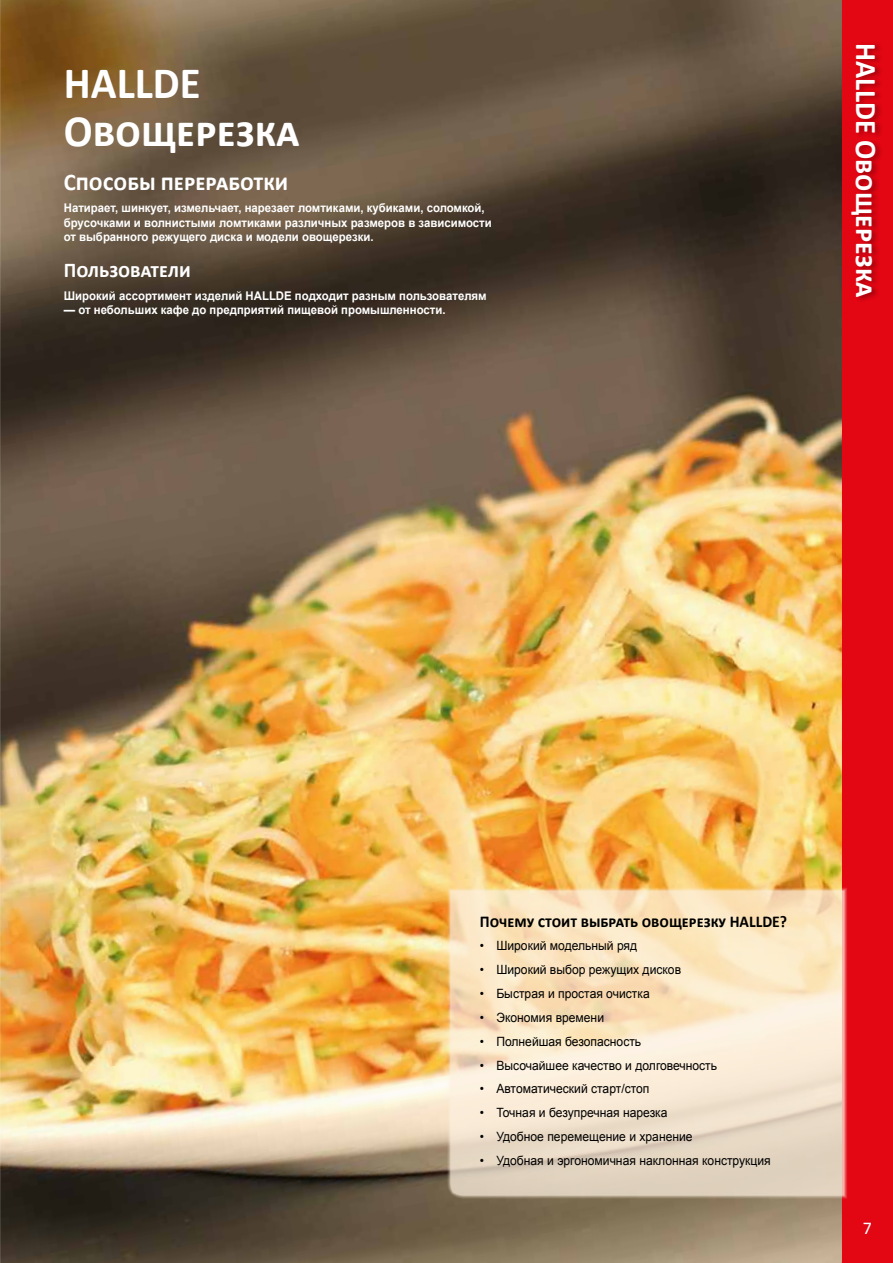
<style>
.page{position:relative;width:893px;height:1263px;background:#fff}
.page>*{position:absolute;margin:0;border:0;box-sizing:border-box;transform-origin:0 0}
.t1{font:700 45px/48px "Calibri";color:#fff;scale:.95 1}
.t2{font:700 30px "Calibri";color:#fff;scale:.95 1}
.t3{font:700 24px "Calibri";color:#fff;scale:.95 1}
.t4{font:700 21px "Calibri";color:#fff;scale:.95 1}
.t5{font:18px "Calibri";color:#fff}
.t6{font:700 16.5px "Calibri";color:#000;scale:.95 1}
.t7{font:12.75px "Arial";color:#000;scale:.95 1}
.t8{font:700 12px/14.4px "Arial";color:#fff;scale:.95 1}
</style>
<div class="page">
<div style="left:840px;top:0;width:53px;height:1263px;background:#e30613"></div>
<img style="left:0;top:0;width:842px;height:1263px">
<svg style="left:446px;top:887px;width:401px;height:312px;background:#f3dfc3"></svg>
<img style="left:0;top:784px;width:106px;height:245px">
<div style="left:850px;top:42px;width:33px;height:262px;background:#000;opacity:.3"></div>
<h1 class="t1" style="left:64px;top:57px;width:249px">HALLDE<br>Овощерезка</h1>
<h3 class="t3" style="left:64px;top:165px;width:238px">Способы переработки</h3>
<p class="t8" style="left:64px;top:201px;width:452px">Натирает, шинкует, измельчает, нарезает ломтиками, кубиками, соломкой, брусочками и волнистыми ломтиками различных размеров в зависимости от выбранного режущего диска и модели овощерезки.</p>
<h3 class="t4" style="left:64px;top:255px;width:135px">Пользователи</h3>
<p class="t8" style="left:64px;top:288px;width:447px">Широкий ассортимент изделий HALLDE подходит разным пользователям</p>
<p class="t8" style="left:64px;top:303px;width:403px">— от небольших кафе до предприятий пищевой промышленности.</p>
<h2 class="t2" style="left:887px;top:43px;width:270px;rotate:90deg">HALLDE Овощерезка</h2>
<h3 class="t6" style="left:480px;top:909px;width:325px">Почему стоит выбрать овощерезку HALLDE?</h3>
<p class="t7" style="left:480px;top:937px;width:167px">• Широкий модельный ряд</p>
<p class="t7" style="left:480px;top:961px;width:213px">• Широкий выбор режущих дисков</p>
<p class="t7" style="left:480px;top:985px;width:180px">• Быстрая и простая очистка</p>
<p class="t7" style="left:480px;top:1009px;width:132px">• Экономия времени</p>
<p class="t7" style="left:480px;top:1032px;width:171px">• Полнейшая безопасность</p>
<p class="t7" style="left:480px;top:1056px;width:251px">• Высочайшее качество и долговечность</p>
<p class="t7" style="left:480px;top:1080px;width:180px">• Автоматический старт/стоп</p>
<p class="t7" style="left:480px;top:1104px;width:199px">• Точная и безупречная нарезка</p>
<p class="t7" style="left:480px;top:1128px;width:225px">• Удобное перемещение и хранение</p>
<p class="t7" style="left:480px;top:1151px;width:308px">• Удобная и эргономичная наклонная конструкция</p>
<h3 class="t5" style="left:863px;top:1215px;width:11px">7</h3>
</div>
